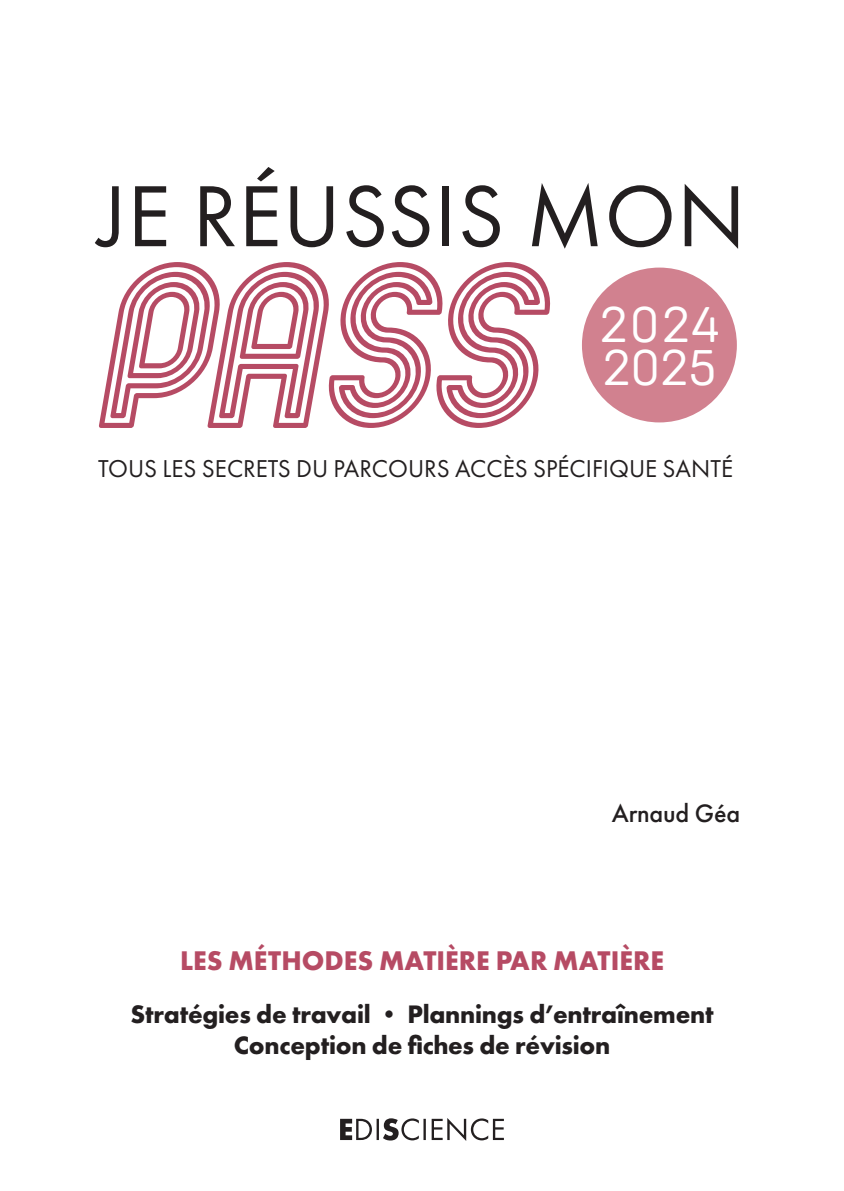
<style>
.page{position:relative;width:844px;height:1191px;background:#fff}
.page>*{position:absolute;margin:0;border:0;box-sizing:border-box;transform-origin:0 0}
.t1{font:89.77px "Futura PT";letter-spacing:.01em;color:#231f20}
.t2{font:300 49.88px/43.2px "Antartida RD Essential W00";letter-spacing:.015em;color:#fff}
.t3{font:700 28px "Futura PT";color:#b64b64}
.t4{font:700 26.25px/31.5px "Futura PT";letter-spacing:-.01em;color:#231f20;text-align:center}
.t5{font:500 26.25px "Futura PT";letter-spacing:-.01em;color:#231f20}
.t6{font:25.38px "Futura PT";color:#231f20}
</style>
<div class="page">
<svg style="left:99px;top:262px;width:452px;height:166px"></svg>
<svg style="left:340px;top:1118px;width:164px;height:23px"></svg>
<div style="left:581px;top:267px;width:155px;height:155px;background:#d1818f;border-radius:50%"></div>
<h1 class="t1" style="left:99px;top:163px;width:648px">JE RÉUSSIS MON</h1>
<h2 class="t2" style="left:599px;top:302px;width:121px">2024<br>2025</h2>
<p class="t6" style="left:98px;top:453px;width:636px">TOUS LES SECRETS DU PARCOURS ACCÈS SPÉCIFIQUE SANTÉ</p>
<p class="t5" style="left:611px;top:797px;width:130px">Arnaud Géa</p>
<p class="t3" style="left:180px;top:942px;width:485px">LES MÉTHODES MATIÈRE PAR MATIÈRE</p>
<p class="t4" style="left:131px;top:997px;width:584px">Stratégies de travail • Plannings d’entraînement<br>Conception de fiches de révision</p>
</div>
